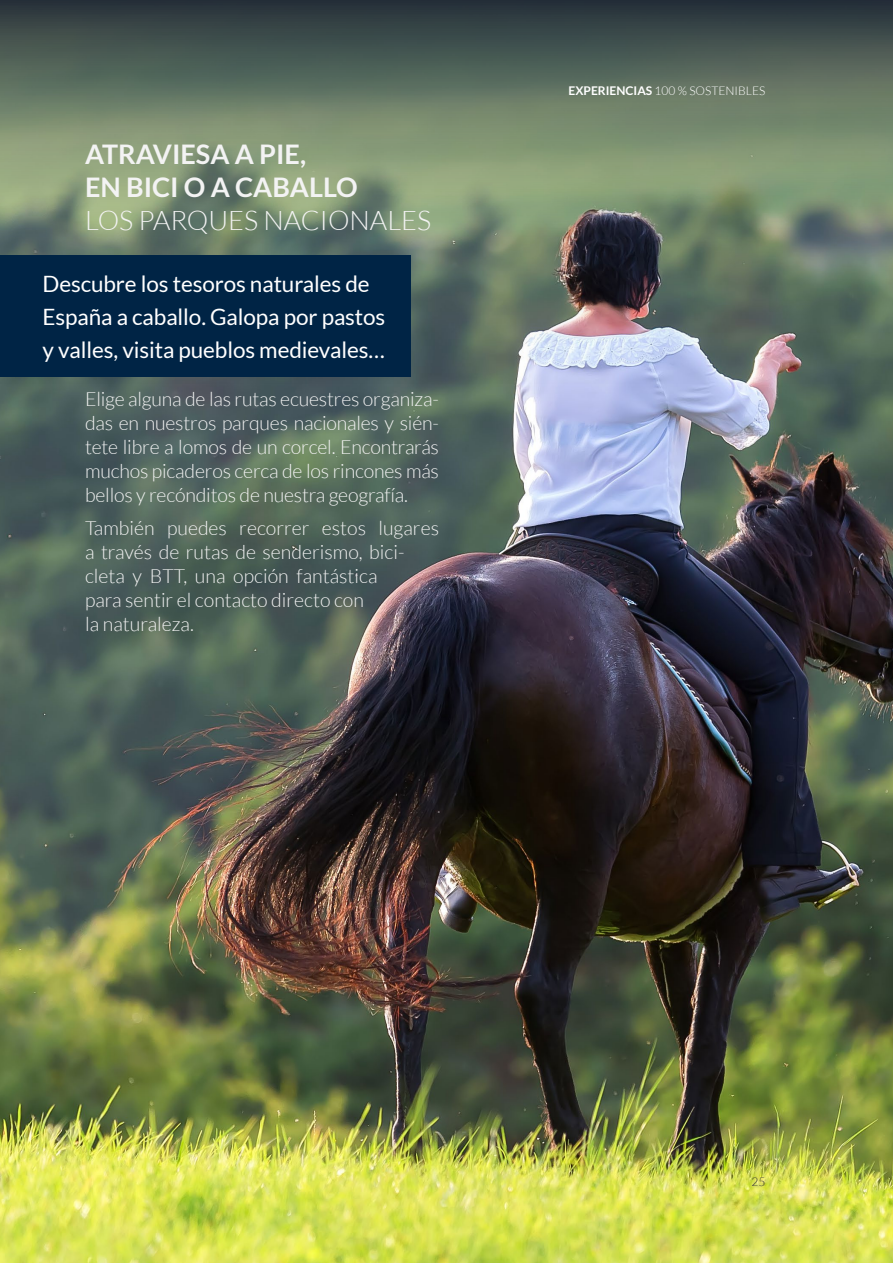
<style>
.page{position:relative;width:893px;height:1263px;background:#fff}
.page>*{position:absolute;margin:0;border:0;box-sizing:border-box;transform-origin:0 0}
.t1{font:700 27px/33px "Lato";color:#f3f3f3}
.Destacado{font:22.5px/33px "Lato";letter-spacing:-.005em;color:#fff}
.Body{font:300 19.5px/24px "Lato";color:#f3f3f3;text-align:justify}
.t2{font:300 12px "Lato";color:#fff}
.t3{font:300 12px "Lato";color:#353534}
.s1{font-weight:300}
.s2{font-weight:700}
</style>
<div class="page">
<img style="left:0;top:391px;width:893px;height:872px">
<svg style="left:0;top:0;width:893px;height:391px;background:#677768"></svg>
<div style="left:0;top:255px;width:410px;height:121px;background:#002445"></div>
<h2 class="t1" style="left:85px;top:137px;width:348px">ATRAVIESA A PIE,<br>EN BICI O A CABALLO<br><span class="s1">LOS PARQUES NACIONALES</span></h2>
<p class="Destacado" style="left:43px;top:267px;width:344px">Descubre los tesoros naturales de<br>España a caballo. Galopa por pastos y valles, visita pueblos medievales…</p>
<p class="Body" style="left:85px;top:387px;width:355px">Elige alguna de las rutas ecuestres organiza&shy;das en nuestros parques nacionales y sién&shy;tete libre a lomos de un corcel. Encontrarás muchos picaderos cerca de los rincones más bellos y recónditos de nuestra geografía.</p>
<p class="Body" style="left:85px;top:516px;width:355px;text-align:left">También puedes recorrer estos lugares a través de rutas de senderismo, bici&shy;cleta y BTT, una opción fantástica<br>para sentir el contacto directo con<br>la naturaleza.</p>
<p class="t2" style="left:569px;top:84px;width:198px"><span class="s2">EXPERIENCIAS</span> 100 % SOSTENIBLES</p>
<p class="t3" style="left:751px;top:1175px;width:15px">25</p>
</div>
